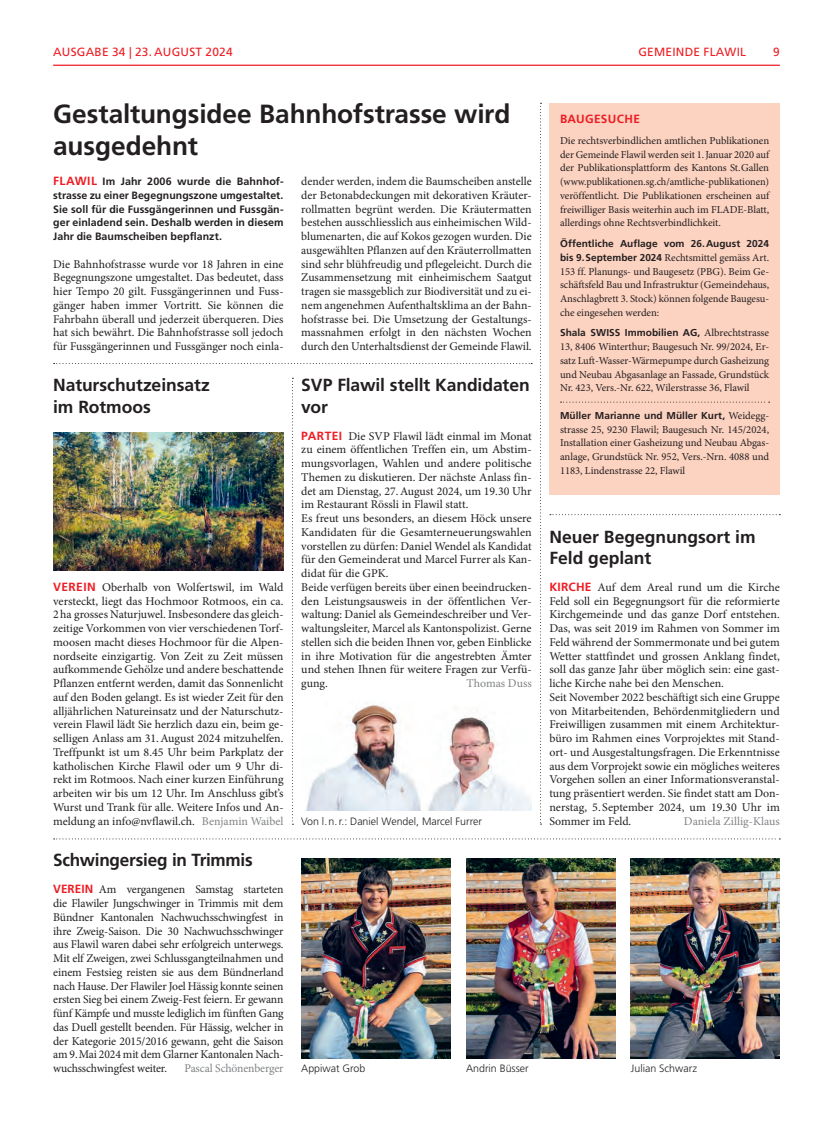
<style>
.page{position:relative;width:833px;height:1134px;background:#fff}
.page>*{position:absolute;margin:0;border:0;box-sizing:border-box;transform-origin:0 0}
.t1{font:700 26.25px/31.2px "Frutiger LT Std";letter-spacing:-.005em;color:#231f20}
.t2{font:700 17.5px/21.2px "Frutiger LT Std";letter-spacing:-.005em;color:#231f20}
.t3{font:11.88px/13.8px "Minion Pro";color:#231f20;text-align:justify}
.t4{font:11.88px "Minion Pro";letter-spacing:-.005em;color:#808285}
.t5{font:11.88px "Frutiger LT Std";letter-spacing:.02em;color:#ee1d23}
.t6{font:700 11.88px "Frutiger LT Std";letter-spacing:.03em;color:#ee1d23}
.t7{font:10.62px/13.8px "Minion Pro";letter-spacing:-.005em;color:#231f20;text-align:justify}
.t8{font:700 10.62px/13.8px "Frutiger LT Std";letter-spacing:.005em;color:#231f20;text-align:justify}
.t9{font:300 10.62px "Frutiger LT Std";color:#231f20}
.t10{font:700 10px "Frutiger LT Std";letter-spacing:.005em;color:#231f20}
.s1{font-size:11.88px;color:#ee1d23}
.s2{font-family:"Frutiger LT Std";font-weight:700;font-size:10px}
.s3{font-family:"Minion Pro";font-weight:400;font-size:10.62px}
.s4{font-family:"Frutiger LT Std";font-weight:700;color:#ee1d23}
.s5{color:#808285}
</style>
<div class="page">
<hr style="left:53px;top:65px;width:727px;height:1px;background:#ee1d23">
<svg style="left:540px;top:103px;width:1px;height:721px"></svg>
<svg style="left:292px;top:378px;width:1px;height:447px"></svg>
<svg style="left:54px;top:363px;width:478px;height:1px"></svg>
<svg style="left:54px;top:838px;width:726px;height:1px"></svg>
<svg style="left:550px;top:514px;width:230px;height:1px"></svg>
<img style="left:301px;top:859px;width:149px;height:199px">
<img style="left:466px;top:859px;width:149px;height:199px">
<img style="left:631px;top:859px;width:149px;height:199px">
<div style="left:549px;top:103px;width:231px;height:391px;background:#fcd2c0"></div>
<svg style="left:560px;top:402px;width:209px;height:1px"></svg>
<img style="left:305px;top:703px;width:226px;height:108px">
<img style="left:53px;top:433px;width:230px;height:137px">
<p class="t5" style="left:53px;top:45px;width:18px">AUSGABE</p>
<p class="t5" style="left:112px;top:45px;width:60px">34 | 23. AUGUST</p>
<p class="t5" style="left:205px;top:45px;width:29px">2024</p>
<p class="t5" style="left:638px;top:45px;width:109px">GEMEINDE FLAWIL</p>
<p class="t5" style="left:773px;top:45px;width:8px">9</p>
<h1 class="t1" style="left:53px;top:99px;width:459px">Gestaltungsidee Bahnhofstrasse wird ausgedehnt</h1>
<p class="t8" style="left:53px;top:175px;width:232px"><span class="s1">FLAWIL</span> Im Jahr 2006 wurde die Bahnhof&shy;strasse zu einer Begegnungszone umgestaltet.<br>Sie soll für die Fussgängerinnen und Fussgän&shy;ger einladend sein. Deshalb werden in diesem Jahr die Baumscheiben bepflanzt.</p>
<p class="t3" style="left:53px;top:257px;width:232px">Die Bahnhofstrasse wurde vor 18 Jahren in eine Begegnungszone umgestaltet. Das bedeutet, dass hier Tempo 20 gilt. Fussgängerinnen und Fuss&shy;gänger haben immer Vortritt. Sie können die Fahrbahn überall und jederzeit überqueren. Dies hat sich bewährt. Die Bahnhofstrasse soll jedoch für Fussgängerinnen und Fussgänger noch einla-</p>
<p class="t6" style="left:560px;top:112px;width:81px">BAUGESUCHE</p>
<p class="t7" style="left:560px;top:134px;width:211px">Die rechtsverbindlichen amtlichen Publikationen der Gemeinde Flawil werden seit 1.Januar 2020 auf der Publikationsplattform des Kantons St.Gallen (www.publikationen.sg.ch/amtliche-publikationen) veröffentlicht. Die Publikationen erscheinen auf freiwilliger Basis weiterhin auch im FLADE-Blatt, allerdings ohne Rechtsverbindlichkeit.</p>
<p class="t10" style="left:560px;top:238px;width:211px">Öffentliche Auflage vom 26.August 2024</p>
<p class="t7" style="left:560px;top:251px;width:211px"><span class="s2">bis 9.September 2024</span> Rechtsmittel gemäss Art.<br>153 ff. Planungs- und Baugesetz (PBG). Beim Ge&shy;schäftsfeld Bau und Infrastruktur (Gemeindehaus, Anschlagbrett 3. Stock) können folgende Baugesu&shy;che eingesehen werden:</p>
<p class="t10" style="left:560px;top:327px;width:211px">Shala SWISS Immobilien AG, <span class="s3">Albrechtstrasse</span></p>
<p class="t7" style="left:560px;top:340px;width:211px">13, 8406 Winterthur; Baugesuch Nr. 99/2024, Er&shy;satz Luft-Wasser-Wärmepumpe durch Gasheizung und Neubau Abgasanlage an Fassade, Grundstück Nr. 423, Vers.-Nr. 622, Wilerstrasse 36, Flawil</p>
<p class="t10" style="left:560px;top:410px;width:211px">Müller Marianne und Müller Kurt, <span class="s3">Weidegg-</span></p>
<p class="t7" style="left:560px;top:422px;width:211px">strasse 25, 9230 Flawil; Baugesuch Nr. 145/2024, Installation einer Gasheizung und Neubau Abgas&shy;anlage, Grundstück Nr. 952, Vers.-Nrn. 4088 und 1183, Lindenstrasse 22, Flawil</p>
<p class="t3" style="left:301px;top:175px;width:232px">dender werden, indem die Baumscheiben anstelle der Betonabdeckungen mit dekorativen Kräuter&shy;rollmatten begrünt werden. Die Kräutermatten bestehen ausschliesslich aus einheimischen Wild&shy;blumenarten, die auf Kokos gezogen wurden. Die ausgewählten Pflanzen auf den Kräuterrollmatten sind sehr blühfreudig und pflegeleicht. Durch die Zusammensetzung mit einheimischem Saatgut tragen sie massgeblich zur Biodiversität und zu ei&shy;nem angenehmen Aufenthaltsklima an der Bahn&shy;hofstrasse bei. Die Umsetzung der Gestaltungs&shy;massnahmen erfolgt in den nächsten Wochen durch den Unterhaltsdienst der Gemeinde Flawil.</p>
<h2 class="t2" style="left:53px;top:375px;width:158px">Naturschutzeinsatz im Rotmoos</h2>
<h2 class="t2" style="left:301px;top:375px;width:230px">SVP Flawil stellt Kandidaten vor</h2>
<p class="t3" style="left:301px;top:429px;width:232px;text-align:left"><span class="s4">PARTEI</span> Die SVP Flawil lädt einmal im Monat zu einem öffentlichen Treffen ein, um Abstim&shy;mungsvorlagen, Wahlen und andere politische Themen zu diskutieren. Der nächste Anlass fin&shy;det am Dienstag, 27.August 2024, um 19.30 Uhr im Restaurant Rössli in Flawil statt.<br>Es freut uns besonders, an diesem Höck unsere Kandidaten für die Gesamterneuerungswahlen vorstellen zu dürfen: Daniel Wendel als Kandidat für den Gemeinderat und Marcel Furrer als Kan&shy;didat für die GPK.<br>Beide verfügen bereits über einen beeindrucken&shy;den Leistungsausweis in der öffentlichen Ver&shy;waltung: Daniel als Gemeindeschreiber und Ver&shy;waltungsleiter, Marcel als Kantonspolizist. Gerne stellen sich die beiden Ihnen vor, geben Einblicke in ihre Motivation für die angestrebten Ämter und stehen Ihnen für weitere Fragen zur Verfü&shy;gung.</p>
<h2 class="t2" style="left:549px;top:526px;width:208px">Neuer Begegnungsort im<br>Feld geplant</h2>
<p class="t3" style="left:549px;top:580px;width:232px;text-align:left"><span class="s4">KIRCHE</span> Auf dem Areal rund um die Kirche Feld soll ein Begegnungsort für die reformierte Kirchgemeinde und das ganze Dorf entstehen.<br>Das, was seit 2019 im Rahmen von Sommer im Feld während der Sommermonate und bei gutem Wetter stattfindet und grossen Anklang findet, soll das ganze Jahr über möglich sein: eine gast&shy;liche Kirche nahe bei den Menschen.<br>Seit November 2022 beschäftigt sich eine Gruppe von Mitarbeitenden, Behördenmitgliedern und Freiwilligen zusammen mit einem Architektur&shy;büro im Rahmen eines Vorprojektes mit Stand&shy;ort- und Ausgestaltungsfragen. Die Erkenntnisse aus dem Vorprojekt sowie ein mögliches weiteres Vorgehen sollen an einer Informationsveranstal&shy;tung präsentiert werden. Sie findet statt am Don&shy;nerstag, 5. September 2024, um 19.30 Uhr im Sommer im Feld.</p>
<p class="t3" style="left:53px;top:580px;width:232px"><span class="s4">VEREIN</span> Oberhalb von Wolfertswil, im Wald versteckt, liegt das Hochmoor Rotmoos, ein ca.<br>2ha grosses Naturjuwel. Insbesondere das gleich&shy;zeitige Vorkommen von vier verschiedenen Torf&shy;moosen macht dieses Hochmoor für die Alpen&shy;nordseite einzigartig. Von Zeit zu Zeit müssen aufkommende Gehölze und andere beschattende Pflanzen entfernt werden, damit das Sonnenlicht auf den Boden gelangt. Es ist wieder Zeit für den alljährlichen Natureinsatz und der Naturschutz&shy;verein Flawil lädt Sie herzlich dazu ein, beim ge&shy;selligen Anlass am 31.August 2024 mitzuhelfen.<br>Treffpunkt ist um 8.45 Uhr beim Parkplatz der katholischen Kirche Flawil oder um 9 Uhr di&shy;rekt im Rotmoos. Nach einer kurzen Einführung arbeiten wir bis um 12 Uhr. Im Anschluss gibt’s Wurst und Trank für alle. Weitere Infos und An&shy;meldung an info@nvflawil.ch. <span class="s5">Benjamin Waibel</span></p>
<h2 class="t2" style="left:53px;top:849px;width:201px">Schwingersieg in Trimmis</h2>
<p class="t3" style="left:53px;top:883px;width:232px"><span class="s4">VEREIN</span> Am vergangenen Samstag starteten die Flawiler Jungschwinger in Trimmis mit dem Bündner Kantonalen Nachwuchsschwingfest in ihre Zweig-Saison. Die 30 Nachwuchsschwinger aus Flawil waren dabei sehr erfolgreich unterwegs.<br>Mit elf Zweigen, zwei Schlussgangteilnahmen und einem Festsieg reisten sie aus dem Bündnerland nach Hause. Der Flawiler Joel Hässig konnte seinen ersten Sieg bei einem Zweig-Fest feiern. Er gewann fünf Kämpfe und musste lediglich im fünften Gang das Duell gestellt beenden. Für Hässig, welcher in der Kategorie 2015/2016 gewann, geht die Saison am 9.Mai 2024 mit dem Glarner Kantonalen Nach&shy;wuchsschwingfest weiter.</p>
<p class="t4" style="left:466px;top:675px;width:67px">Thomas Duss</p>
<p class="t4" style="left:684px;top:813px;width:97px">Daniela Zillig-Klaus</p>
<p class="t9" style="left:301px;top:815px;width:182px">Von l.n.r.: Daniel Wendel, Marcel Furrer</p>
<p class="t4" style="left:184px;top:1060px;width:101px">Pascal Schönenberger</p>
<p class="t9" style="left:301px;top:1062px;width:66px">Appiwat Grob</p>
<p class="t9" style="left:466px;top:1062px;width:64px">Andrin Büsser</p>
<p class="t9" style="left:631px;top:1062px;width:68px">Julian Schwarz</p>
</div>
